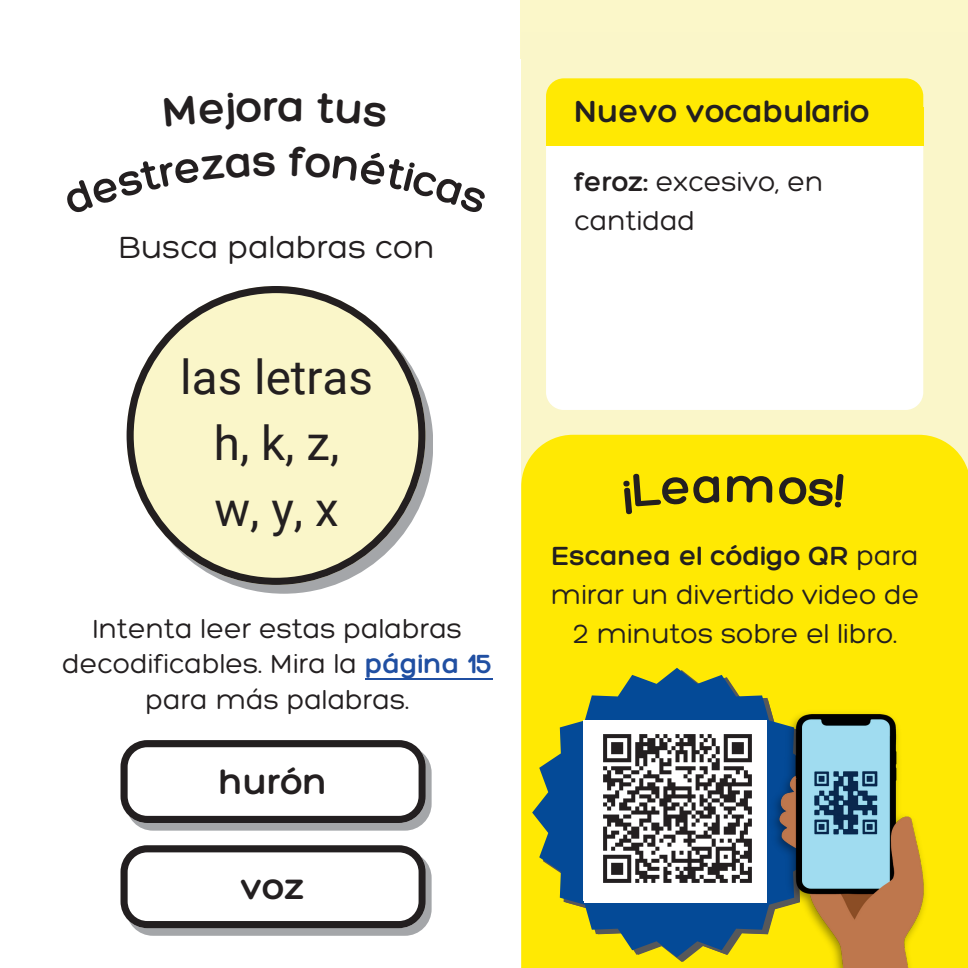
<style>
.page{position:relative;width:968px;height:968px;background:#fff}
.page>*{position:absolute;margin:0;border:0;box-sizing:border-box;transform-origin:0 0}
.t1{font:47.5px/66px "Roboto";color:#231f20;text-align:center}
.t2{font:300 45px "Hero";color:#231f20}
.t3{font:300 38px "Hero";color:#231f20}
.t4{font:300 33.25px "Hero";color:#231f20}
.t5{font:300 33.25px "Hero";color:#231f20}
.t6{font:300 28.5px/39.2px "Hero";color:#231f20;text-align:center}
.s1{color:#204fa2}
.s2{font-style:inherit}
</style>
<div class="page">
<div style="left:520px;top:0;width:448px;height:59px;background:#fbf7c9"></div>
<div style="left:521px;top:32px;width:447px;height:936px;background:#faf6c9"></div>
<div style="left:521px;top:435px;width:447px;height:533px;background:#ffe903"></div>
<div style="left:546px;top:145px;width:377px;height:265px;background:#fff"></div>
<div style="left:546px;top:78px;width:377px;height:29px;background:#ffe903"></div>
<div style="left:546px;top:107px;width:377px;height:38px;background:#ffe903"></div>
<svg style="left:127px;top:286px;width:298px;height:299px"></svg>
<svg style="left:532px;top:667px;width:289px;height:290px;background:#7b9453"></svg>
<svg style="left:120px;top:740px;width:311px;height:90px"></svg>
<svg style="left:120px;top:845px;width:311px;height:90px"></svg>
<hr style="left:365px;top:678px;width:127px;height:1px;background:#204fa2">
<div style="left:583px;top:720px;width:184px;height:180px;background:#fff"></div>
<img style="left:603px;top:734px;width:149px;height:149px">
<img style="left:765px;top:705px;width:167px;height:263px">
<div style="left:623px;top:471px;width:96px;height:43px;background:#ffe903"></div>
<svg style="left:727px;top:475px;width:45px;height:28px"></svg>
<div style="left:778px;top:473px;width:65px;height:34px;background:#ffe903"></div>
<h2 class="t2" style="left:263px;top:83px;width:17px">r</h2>
<p class="t4" style="left:118px;top:227px;width:318px">Busca palabras con</p>
<p class="t1" style="left:180px;top:343px;width:194px">las letras h, k, z,<br>w, y, x</p>
<p class="t6" style="left:62px;top:611px;width:432px;line-height:35.5px">Intenta leer estas palabras decodificables. Mira la <span class="s1">página 15 </span>para más palabras.</p>
<p class="t3" style="left:219px;top:761px;width:110px">hurón</p>
<p class="t3" style="left:241px;top:866px;width:65px">voz</p>
<h2 class="t5" style="left:574px;top:94px;width:297px">Nuevo vocabulario</h2>
<p class="t6" style="left:574px;top:162px;width:250px;text-align:left"><span class="s2">feroz:</span> excesivo, en cantidad</p>
<p class="t6" style="left:551px;top:536px;width:370px"><span class="s2">Escanea el código QR</span> para mirar un divertido video de<br>2 minutos sobre el libro.</p>
</div>
